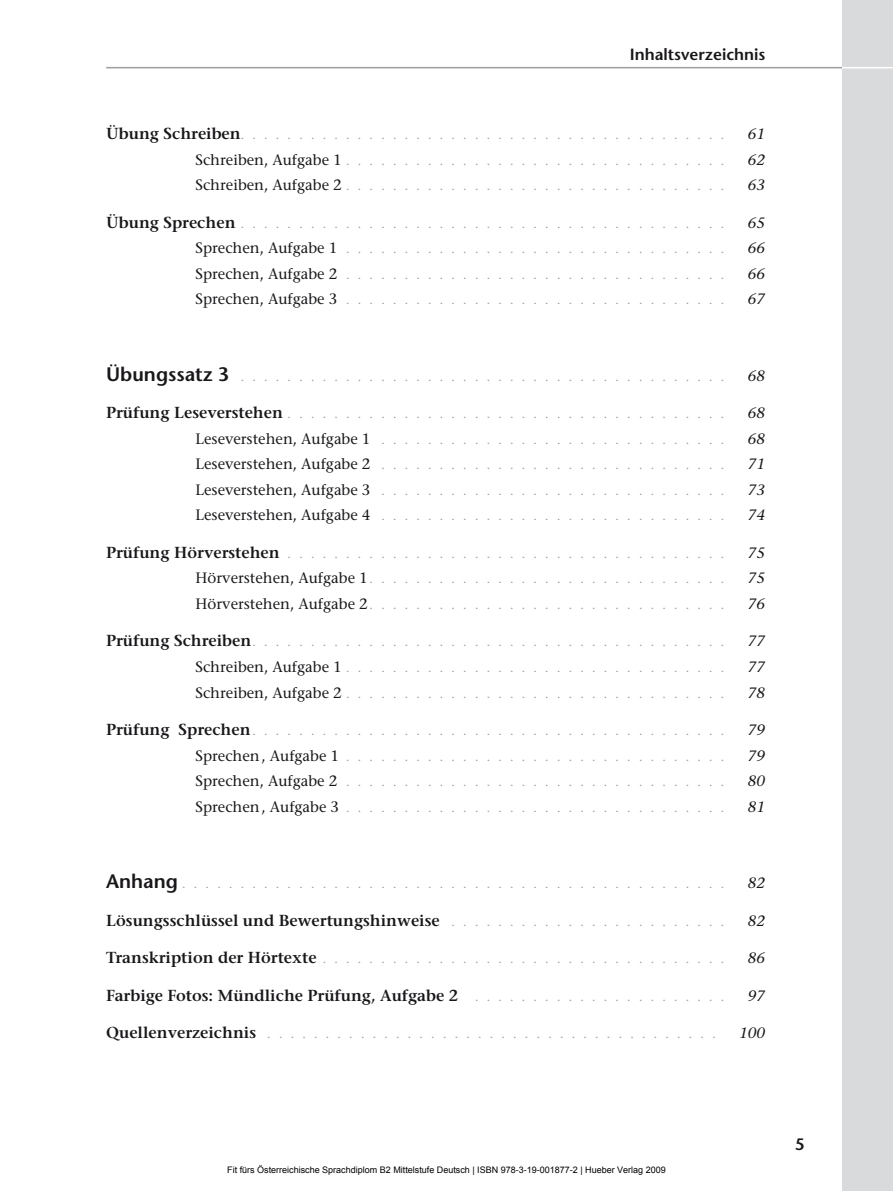
<style>
.page{position:relative;width:893px;height:1191px;background:#fff}
.page>*{position:absolute;margin:0;border:0;box-sizing:border-box;transform-origin:0 0}
.t1{font:600 16.5px "Stone Sans";color:#1a171b}
.t2{font:600 16.2px "Stone Sans";color:#1a171b}
.t3{font:600 15.9px "Stone Serif";color:#1a171b}
.t4{font:italic 15px "Stone Serif";color:#1a171b}
.t5{font:12px "Stone Serif";color:#9c9e9f}
.t6{font:9px "Arial";color:#000}
.s1{font-weight:600;font-size:15.9px;color:#1a171b}
.s2{font-size:15px;color:#1a171b}
.s3{font-family:"Stone Sans";font-weight:600;font-size:19.5px;color:#1a171b}
.s4{font-weight:400;font-size:12px;color:#9c9e9f}
</style>
<div class="page">
<hr style="left:106px;top:67px;width:736px;height:1px;background:#9c9e9f">
<div style="left:842px;top:0;width:51px;height:1190px;background:#d9dadb"></div>
<hr style="left:842px;top:67px;width:51px;height:1px;background:#fff">
<h2 class="t2" style="left:630px;top:48px;width:137px">Inhaltsverzeichnis</h2>
<p class="t5" style="left:106px;top:130px;width:619px"><span class="s1">Übung Schreiben</span>..........................................</p>
<p class="t4" style="left:748px;top:128px;width:19px">61</p>
<p class="t5" style="left:195px;top:156px;width:530px"><span class="s2">Schreiben, Aufgabe 1</span>.................................</p>
<p class="t4" style="left:748px;top:154px;width:19px">62</p>
<p class="t5" style="left:195px;top:181px;width:530px"><span class="s2">Schreiben, Aufgabe 2</span>.................................</p>
<p class="t4" style="left:748px;top:179px;width:19px">63</p>
<p class="t5" style="left:106px;top:219px;width:619px"><span class="s1">Übung Sprechen</span>..........................................</p>
<p class="t4" style="left:748px;top:217px;width:19px">65</p>
<p class="t5" style="left:195px;top:244px;width:530px"><span class="s2">Sprechen, Aufgabe 1</span>.................................</p>
<p class="t4" style="left:748px;top:242px;width:19px">66</p>
<p class="t5" style="left:195px;top:270px;width:530px"><span class="s2">Sprechen, Aufgabe 2</span>.................................</p>
<p class="t4" style="left:748px;top:268px;width:19px">66</p>
<p class="t5" style="left:195px;top:295px;width:530px"><span class="s2">Sprechen, Aufgabe 3</span>.................................</p>
<p class="t4" style="left:748px;top:293px;width:19px">67</p>
<p class="t5" style="left:106px;top:372px;width:619px"><span class="s3">Übungssatz 3</span> ..........................................</p>
<p class="t4" style="left:748px;top:370px;width:19px">68</p>
<p class="t5" style="left:106px;top:409px;width:619px"><span class="s1">Prüfung Leseverstehen</span>......................................</p>
<p class="t4" style="left:748px;top:407px;width:19px">68</p>
<p class="t5" style="left:195px;top:435px;width:530px"><span class="s2">Leseverstehen, Aufgabe 1</span> ..............................</p>
<p class="t4" style="left:748px;top:433px;width:19px">68</p>
<p class="t5" style="left:195px;top:460px;width:530px"><span class="s2">Leseverstehen, Aufgabe 2</span> ..............................</p>
<p class="t4" style="left:748px;top:458px;width:19px">71</p>
<p class="t5" style="left:195px;top:486px;width:530px"><span class="s2">Leseverstehen, Aufgabe 3</span> ..............................</p>
<p class="t4" style="left:748px;top:484px;width:19px">73</p>
<p class="t5" style="left:195px;top:511px;width:530px"><span class="s2">Leseverstehen, Aufgabe 4</span> ..............................</p>
<p class="t4" style="left:748px;top:509px;width:19px">74</p>
<p class="t5" style="left:106px;top:549px;width:619px"><span class="s1">Prüfung Hörverstehen</span>......................................</p>
<p class="t4" style="left:748px;top:547px;width:19px">75</p>
<p class="t5" style="left:195px;top:574px;width:530px"><span class="s2">Hörverstehen, Aufgabe 1</span>...............................</p>
<p class="t4" style="left:748px;top:572px;width:19px">75</p>
<p class="t5" style="left:195px;top:600px;width:530px"><span class="s2">Hörverstehen, Aufgabe 2</span>...............................</p>
<p class="t4" style="left:748px;top:598px;width:19px">76</p>
<p class="t5" style="left:106px;top:637px;width:619px"><span class="s1">Prüfung Schreiben</span>.........................................</p>
<p class="t4" style="left:748px;top:635px;width:19px">77</p>
<p class="t5" style="left:195px;top:663px;width:530px"><span class="s2">Schreiben, Aufgabe 1</span>.................................</p>
<p class="t4" style="left:748px;top:661px;width:19px">77</p>
<p class="t5" style="left:195px;top:688px;width:530px"><span class="s2">Schreiben, Aufgabe 2</span>.................................</p>
<p class="t4" style="left:748px;top:686px;width:19px">78</p>
<p class="t5" style="left:106px;top:726px;width:619px"><span class="s1">Prüfung Sprechen</span>.........................................</p>
<p class="t4" style="left:748px;top:724px;width:19px">79</p>
<p class="t5" style="left:195px;top:751px;width:530px"><span class="s2">Sprechen, Aufgabe 1</span>.................................</p>
<p class="t4" style="left:748px;top:749px;width:19px">79</p>
<p class="t5" style="left:195px;top:777px;width:530px"><span class="s2">Sprechen, Aufgabe 2</span>.................................</p>
<p class="t4" style="left:748px;top:775px;width:19px">80</p>
<p class="t5" style="left:195px;top:802px;width:530px"><span class="s2">Sprechen, Aufgabe 3</span>.................................</p>
<p class="t4" style="left:748px;top:800px;width:19px">81</p>
<p class="t5" style="left:106px;top:879px;width:619px"><span class="s3">Anhang</span>...............................................</p>
<p class="t4" style="left:748px;top:877px;width:19px">82</p>
<h3 class="t3" style="left:106px;top:913px;width:619px">Lösungsschlüssel und Bewertungshinweise <span class="s4">. . . . . . . . . . . . . . . . . . . . . . . .</span></h3>
<p class="t4" style="left:748px;top:914px;width:19px">82</p>
<p class="t5" style="left:106px;top:954px;width:619px"><span class="s1">Transkription der Hörtexte</span>...................................</p>
<p class="t4" style="left:748px;top:952px;width:19px">86</p>
<h3 class="t3" style="left:106px;top:988px;width:619px">Farbige Fotos: Mündliche Prüfung, Aufgabe 2 <span class="s4">. . . . . . . . . . . . . . . . . . . . . .</span></h3>
<p class="t4" style="left:748px;top:989px;width:19px">97</p>
<p class="t5" style="left:106px;top:1029px;width:611px"><span class="s1">Quellenverzeichnis</span> .......................................</p>
<p class="t4" style="left:739px;top:1027px;width:27px">100</p>
<p class="t6" style="left:227px;top:1163px;width:440px">Fit fürs Österreichische Sprachdiplom B2 Mittelstufe Deutsch | ISBN 978-3-19-001877-2 | Hueber Verlag 2009</p>
<h1 class="t1" style="left:795px;top:1137px;width:11px">5</h1>
</div>
